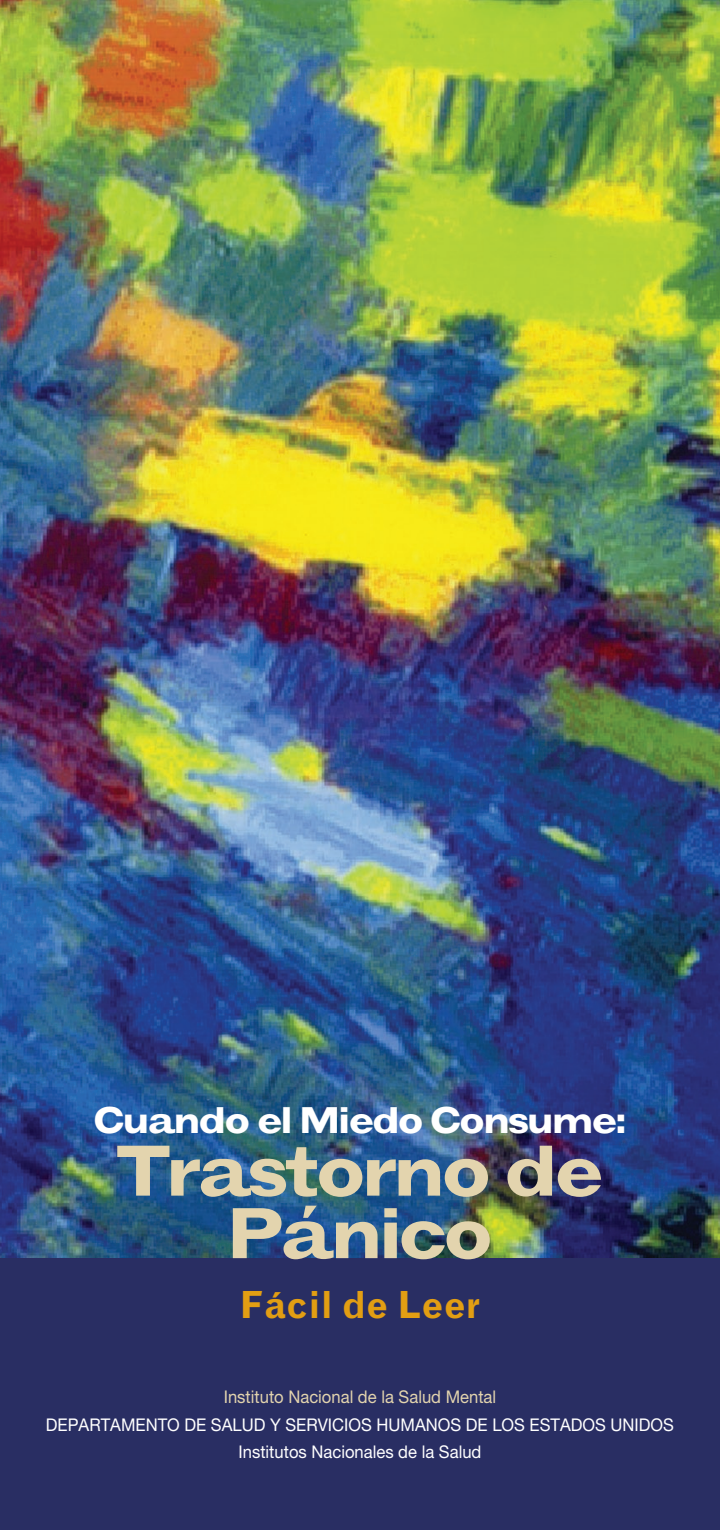
<style>
.page{position:relative;width:720px;height:1530px;background:#fff}
.page>*{position:absolute;margin:0;border:0;box-sizing:border-box;transform-origin:0 0}
.t1{font:700 expanded 72.5px/62.5px "Grotesque";letter-spacing:-.07em;color:#e3d4ae;text-align:center}
.t2{font:700 expanded 37.5px "Grotesque";letter-spacing:-.075em;color:#fff}
.t3{font:700 37.5px "Grotesque";color:#e29e13}
.t4{font:17.5px/27.5px "Helvetica Neue LT Std";color:#fff;text-align:center;scale:.95 1}
.t5{font:17.5px "Helvetica Neue LT Std";color:#e3d4ae;scale:.95 1}
</style>
<div class="page">
<img style="left:0;top:0;width:720px;height:1258px">
<div style="left:0;top:1258px;width:720px;height:272px;background:#292e63"></div>
<h2 class="t2" style="left:93px;top:1098px;width:535px">Cuando el Miedo Consume:</h2>
<h1 class="t1" style="left:115px;top:1139px;width:491px">Trastorno de<br>Pánico</h1>
<h2 class="t3" style="left:240px;top:1283px;width:242px">Fácil de Leer</h2>
<p class="t5" style="left:224px;top:1387px;width:288px">Instituto Nacional de la Salud Mental</p>
<p class="t4" style="left:46px;top:1411px;width:663px">DEPARTAMENTO DE SALUD Y SERVICIOS HUMANOS DE LOS ESTADOS UNIDOS<br>Institutos Nacionales de la Salud</p>
</div>
